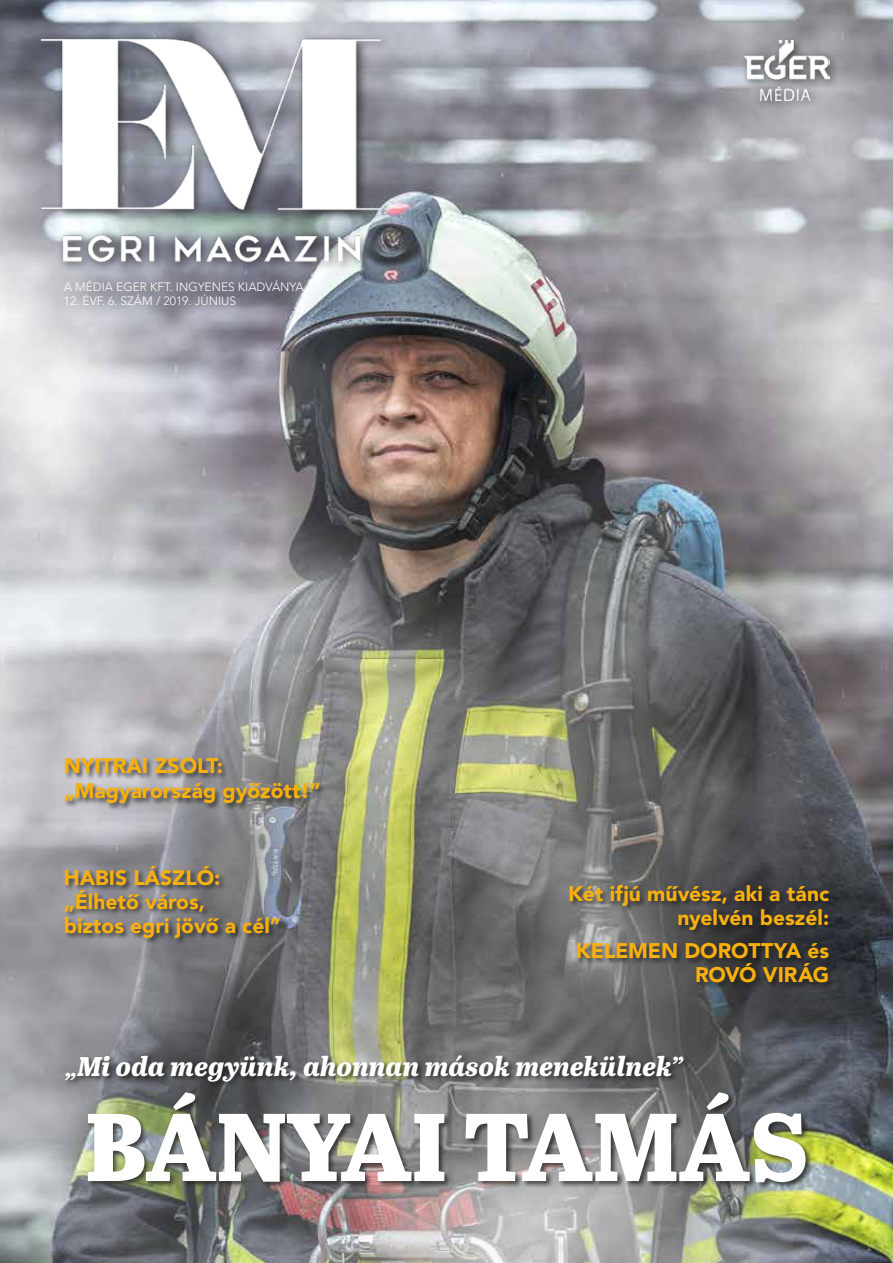
<style>
.page{position:relative;width:893px;height:1263px;background:#fff}
.page>*{position:absolute;margin:0;border:0;box-sizing:border-box;transform-origin:0 0}
.t1{font:800 96px "Abril Text";color:#fff}
.t2{font:italic 800 27px "Abril Text";letter-spacing:-.005em;color:#fff}
.t3{font:900 21px/24.2px "Avenir LT Pro";color:#f9b00d;text-align:right}
.t4{font:900 21px/24.2px "Avenir";color:#f9b00d}
.t5{font:300 12px "Avenir LT Pro";color:#fff}
</style>
<div class="page">
<img style="left:0;top:0;width:893px;height:1263px">
<div style="left:36px;top:33px;width:356px;height:240px;background:#1d1d1b;opacity:.75"></div>
<img style="left:36px;top:32px;width:351px;height:235px">
<div style="left:739px;top:35px;width:101px;height:77px;background:#1d1d1b;opacity:.75"></div>
<img style="left:743px;top:41px;width:86px;height:59px">
<div style="left:64px;top:756px;width:263px;height:54px;background:#1d1d1b;opacity:.75"></div>
<div style="left:64px;top:865px;width:223px;height:80px;background:#1d1d1b;opacity:.75"></div>
<div style="left:64px;top:1054px;width:749px;height:136px;background:#1d1d1b;opacity:.75"></div>
<div style="left:569px;top:883px;width:267px;height:106px;background:#1d1d1b;opacity:.75"></div>
<p class="t5" style="left:64px;top:279px;width:241px">A MÉDIA EGER KFT. INGYENES KIADVÁNYA</p>
<p class="t5" style="left:64px;top:294px;width:174px">12. ÉVF. 6. SZÁM / 2019. JÚNIUS</p>
<p class="t3" style="left:64px;top:753px;width:259px;line-height:25.2px;text-align:left">NYITRAI ZSOLT: „Magyarország győzött!”</p>
<p class="t4" style="left:64px;top:865px;width:219px">HABIS LÁSZLÓ: „Élhető város,<br>biztos egri jövő a cél”</p>
<p class="t3" style="left:568px;top:881px;width:262px">Két ifjú művész, aki a tánc nyelvén beszél:</p>
<p class="t3" style="left:576px;top:938px;width:255px">KELEMEN DOROTTYA és<br>ROVÓ VIRÁG</p>
<p class="t2" style="left:64px;top:1046px;width:620px">„Mi oda megyünk, ahonnan mások menekülnek”</p>
<h1 class="t1" style="left:85px;top:1076px;width:723px">BÁNYAI TAMÁS</h1>
</div>
